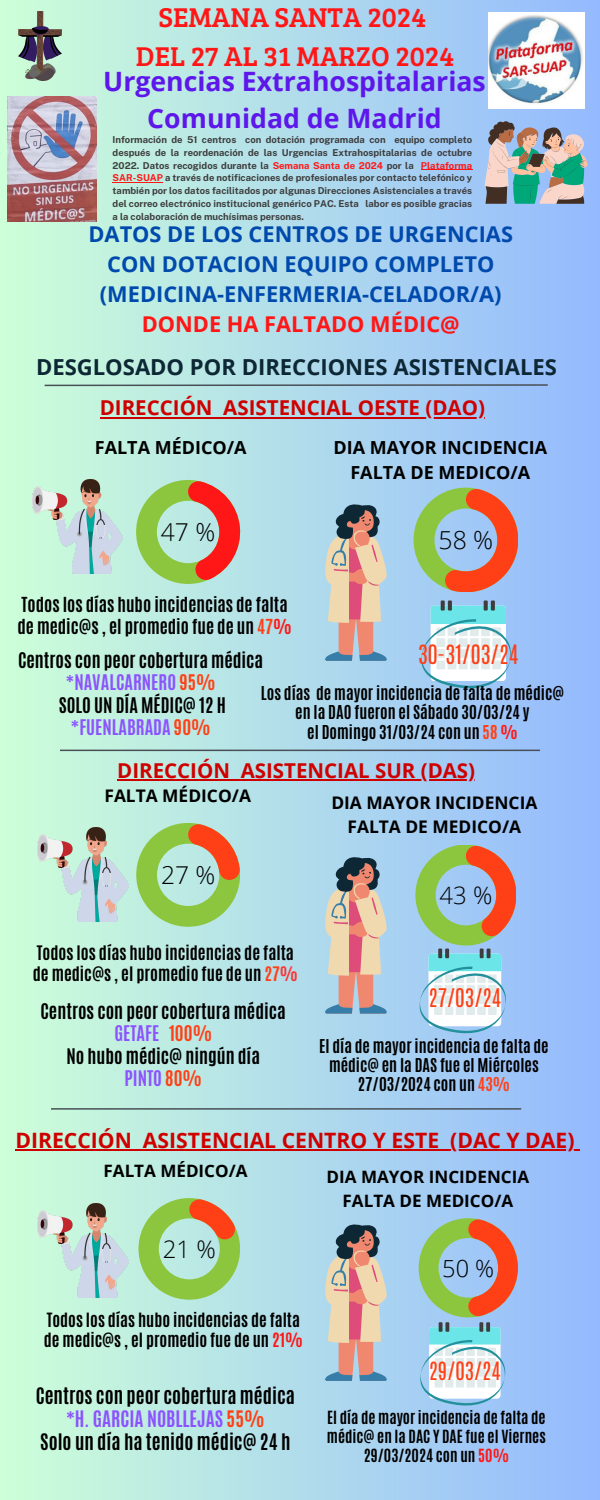
<style>
.page{position:relative;width:600px;height:1500px;background:#fff}
.page>*{position:absolute;margin:0;border:0;box-sizing:border-box;transform-origin:0 0}
.t1{font:28.1px/39px "Bree Serif";color:#ff1616;text-align:center}
.t2{font:700 26.7px/37.1px "Open Sans";color:#5e17eb;text-align:center}
.t3{font:300 24.8px "Open Sans";color:#000}
.t4{font:300 24.6px "Open Sans";color:#000}
.t5{font:300 24.1px "Open Sans";color:#000}
.t6{font:300 23.9px "Open Sans";color:#000}
.t7{font:300 23.5px "Open Sans";color:#000}
.t8{font:22.3px "Antonio";color:#ff4016}
.t9{font:700 22.1px "Open Sans";color:#0d2734}
.t10{font:700 21.8px/30px "Open Sans";color:#004aad;text-align:center}
.t11{font:700 21.8px "Open Sans";color:#ff1616}
.t12{font:21.5px "Antonio";color:#ff4016}
.t13{font:700 21.2px "Open Sans";color:#ce0000}
.t14{font:21.1px "Antonio";color:#ff4016}
.t15{font:700 20.5px "Open Sans";color:#ce0000}
.t16{font:700 19px/23.2px "Antonio";color:#000;text-align:center}
.t17{font:700 18px/22.5px "Antonio";color:#000;text-align:center}
.t18{font:700 18px/24.8px "Open Sans";color:#000;text-align:center}
.t19{font:700 17.4px/23.9px "Open Sans";color:#000;text-align:center}
.t20{font:700 17.3px/21.8px "Antonio";color:#000}
.t21{font:700 17.1px/23.5px "Open Sans";color:#000;text-align:center}
.t22{font:700 16.7px/21px "Antonio";color:#000}
.t23{font:700 16.5px/20.2px "Antonio";color:#000}
.t24{font:700 16px/19.5px "Antonio";color:#000;text-align:center}
.t25{font:700 15.9px/19.4px "Antonio";color:#000;text-align:center}
.t26{font:700 15.2px/18.8px "Antonio";color:#000;text-align:center}
.t27{font:700 9.5px/12.8px "Public Sans";color:#3d3d3d;text-align:justify}
.s1{color:#ff1616}
.s2{color:#ff4016}
.s3{color:#8c52ff}
.s4{color:#ff3131}
</style>
<div class="page">
<div style="left:0;top:0;width:600px;height:1500px;background:linear-gradient(to right,#cdffd8,#95b9fe)"></div>
<svg style="left:136px;top:480px;width:104px;height:104px;background:#bdaf87"></svg>
<svg style="left:414px;top:488px;width:104px;height:104px;background:#b7a18c"></svg>
<hr style="left:60px;top:750px;width:480px;height:1px;background:#494f56">
<svg style="left:43px;top:384px;width:506px;height:3px;background:#7c95a0"></svg>
<hr style="left:51px;top:1108px;width:470px;height:2px;background:#494f56">
<svg style="left:441px;top:600px;width:4px;height:11px"></svg>
<svg style="left:448px;top:600px;width:4px;height:11px"></svg>
<svg style="left:484px;top:600px;width:4px;height:11px"></svg>
<svg style="left:491px;top:600px;width:4px;height:11px"></svg>
<svg style="left:421px;top:606px;width:90px;height:83px"></svg>
<svg style="left:136px;top:823px;width:104px;height:104px;background:#b2c68b"></svg>
<svg style="left:415px;top:845px;width:101px;height:189px;background:#b0c1bb"></svg>
<svg style="left:138px;top:1198px;width:102px;height:102px;background:#aeca8d"></svg>
<svg style="left:419px;top:1218px;width:99px;height:99px;background:#b2a68e"></svg>
<svg style="left:439px;top:1322px;width:4px;height:10px"></svg>
<svg style="left:445px;top:1322px;width:4px;height:10px"></svg>
<svg style="left:479px;top:1322px;width:4px;height:10px"></svg>
<svg style="left:486px;top:1322px;width:4px;height:10px"></svg>
<svg style="left:420px;top:1327px;width:85px;height:79px"></svg>
<img style="left:19px;top:11px;width:42px;height:70px">
<svg style="left:485px;top:121px;width:102px;height:83px;background:#94a7a4"></svg>
<img style="left:488px;top:12px;width:96px;height:96px">
<img style="left:32px;top:480px;width:91px;height:94px">
<svg style="left:323px;top:500px;width:66px;height:161px;background:#beaeac"></svg>
<img style="left:38px;top:827px;width:90px;height:94px">
<svg style="left:323px;top:853px;width:66px;height:161px;background:#beaeac"></svg>
<img style="left:38px;top:1203px;width:90px;height:94px">
<svg style="left:323px;top:1220px;width:66px;height:161px;background:#beaeac"></svg>
<img style="left:8px;top:97px;width:89px;height:125px">
<hr style="left:100px;top:417px;width:113px;height:1px;background:#ce0000">
<hr style="left:223px;top:417px;width:262px;height:1px;background:#ce0000">
<hr style="left:117px;top:779px;width:113px;height:2px;background:#ce0000">
<svg style="left:230px;top:779px;width:11px;height:2px"></svg>
<hr style="left:241px;top:779px;width:234px;height:2px;background:#ce0000">
<hr style="left:15px;top:1150px;width:117px;height:1px;background:#ce0000">
<hr style="left:143px;top:1150px;width:296px;height:1px;background:#ce0000">
<hr style="left:450px;top:1150px;width:125px;height:1px;background:#ce0000">
<hr style="left:421px;top:169px;width:51px;height:1px;background:#ff1616">
<hr style="left:113px;top:182px;width:50px;height:1px;background:#ff1616">
<h1 class="t1" style="left:136px;top:-3px;width:320px">SEMANA SANTA 2024<br>DEL 27 AL 31 MARZO 2024</h1>
<h2 class="t2" style="left:103px;top:62px;width:384px">Urgencias Extrahospitalarias<br>Comunidad de Madrid</h2>
<p class="t27" style="left:113px;top:133px;width:361px">Información de 51 centros con dotación programada con equipo completo después de la reordenación de las Urgencias Extrahospitalarias de octubre 2022. Datos recogidos durante la <span class="s1">Semana Santa de 2024</span> por la <span class="s1">Plataforma SAR-SUAP</span> a través de notificaciones de profesionales por contacto telefónico y también por los datos facilitados por algunas Direcciones Asistenciales a través del correo electrónico institucional genérico PAC. Esta labor es posible gracias a la colaboración de muchísimas personas.</p>
<h3 class="t10" style="left:89px;top:218px;width:426px">DATOS DE LOS CENTROS DE URGENCIAS<br>CON DOTACION EQUIPO COMPLETO (MEDICINA-ENFERMERIA-CELADOR/A)</h3>
<h3 class="t11" style="left:142px;top:308px;width:320px">DONDE HA FALTADO MÉDIC@</h3>
<h3 class="t9" style="left:36px;top:351px;width:523px">DESGLOSADO POR DIRECCIONES ASISTENCIALES</h3>
<h3 class="t15" style="left:100px;top:393px;width:387px">DIRECCIÓN ASISTENCIAL OESTE (DAO)</h3>
<h3 class="t18" style="left:95px;top:435px;width:153px">FALTA MÉDICO/A</h3>
<h3 class="t18" style="left:334px;top:435px;width:215px">DIA MAYOR INCIDENCIA<br>FALTA DE MEDICO/A</h3>
<h3 class="t4" style="left:161px;top:515px;width:56px">47 %</h3>
<h3 class="t3" style="left:439px;top:523px;width:56px">58 %</h3>
<h3 class="t20" style="left:18px;top:594px;width:276px">Todos los días hubo incidencias de falta de medic@s , el promedio fue de un <span class="s2">47</span><span class="s1">%</span></h3>
<h3 class="t8" style="left:418px;top:639px;width:102px">30-31/03/24</h3>
<h3 class="t17" style="left:18px;top:649px;width:247px">Centros con peor cobertura médica <span class="s3">*NAVALCARNERO</span> <span class="s2">95%<br></span>SOLO UN DÍA MÉDIC@ 12 H <span class="s3">*FUENLABRADA</span> <span class="s2">90%</span></h3>
<h3 class="t24" style="left:261px;top:683px;width:305px">Los días de mayor incidencia de falta de médic@ en la DAO fueron el Sábado 30/03/24 y<br>el Domingo 31/03/24 con un <span class="s2">58</span> <span class="s1">%</span></h3>
<h3 class="t15" style="left:117px;top:756px;width:360px">DIRECCIÓN ASISTENCIAL SUR (DAS)</h3>
<h3 class="t19" style="left:105px;top:784px;width:148px">FALTA MÉDICO/A</h3>
<h3 class="t4" style="left:161px;top:858px;width:56px">27 %</h3>
<h3 class="t22" style="left:33px;top:943px;width:267px">Todos los días hubo incidencias de falta de medic@s , el promedio fue de un <span class="s2">27</span><span class="s4">%</span></h3>
<h3 class="t17" style="left:41px;top:1000px;width:247px">Centros con peor cobertura médica<br><span class="s3">GETAFE</span> <span class="s2">100%<br></span>No hubo médic@ ningún día<br><span class="s3">PINTO</span> <span class="s2">80%</span></h3>
<h3 class="t19" style="left:331px;top:790px;width:208px">DIA MAYOR INCIDENCIA<br>FALTA DE MEDICO/A</h3>
<h3 class="t6" style="left:439px;top:879px;width:54px">43 %</h3>
<h3 class="t12" style="left:428px;top:982px;width:74px">27/03/24</h3>
<h3 class="t25" style="left:319px;top:1036px;width:231px">El día de mayor incidencia de falta de médic@ en la DAS fue el Miércoles<br>27/03/2024 con un <span class="s2">43%</span></h3>
<h3 class="t13" style="left:15px;top:1125px;width:561px">DIRECCIÓN ASISTENCIAL CENTRO Y ESTE (DAC Y DAE)</h3>
<h3 class="t21" style="left:104px;top:1158px;width:145px">FALTA MÉDICO/A</h3>
<h3 class="t5" style="left:163px;top:1232px;width:55px">21 %</h3>
<h3 class="t23" style="left:44px;top:1310px;width:260px">Todos los días hubo incidencias de falta de medic@s , el promedio fue de un <span class="s1">21%</span></h3>
<h3 class="t16" style="left:36px;top:1384px;width:261px">Centros con peor cobertura médica <span class="s3">*H. GARCIA NOBLLEJAS</span> <span class="s2">55%<br></span>Solo un día ha tenido médic@ 24 h</h3>
<h3 class="t21" style="left:327px;top:1165px;width:204px">DIA MAYOR INCIDENCIA<br>FALTA DE MEDICO/A</h3>
<h3 class="t7" style="left:442px;top:1252px;width:53px">50 %</h3>
<h3 class="t14" style="left:429px;top:1356px;width:73px">29/03/24</h3>
<h3 class="t26" style="left:327px;top:1408px;width:220px">El día de mayor incidencia de falta de médic@ en la DAC Y DAE fue el Viernes<br>29/03/2024 con un <span class="s1">50%</span></h3>
</div>
